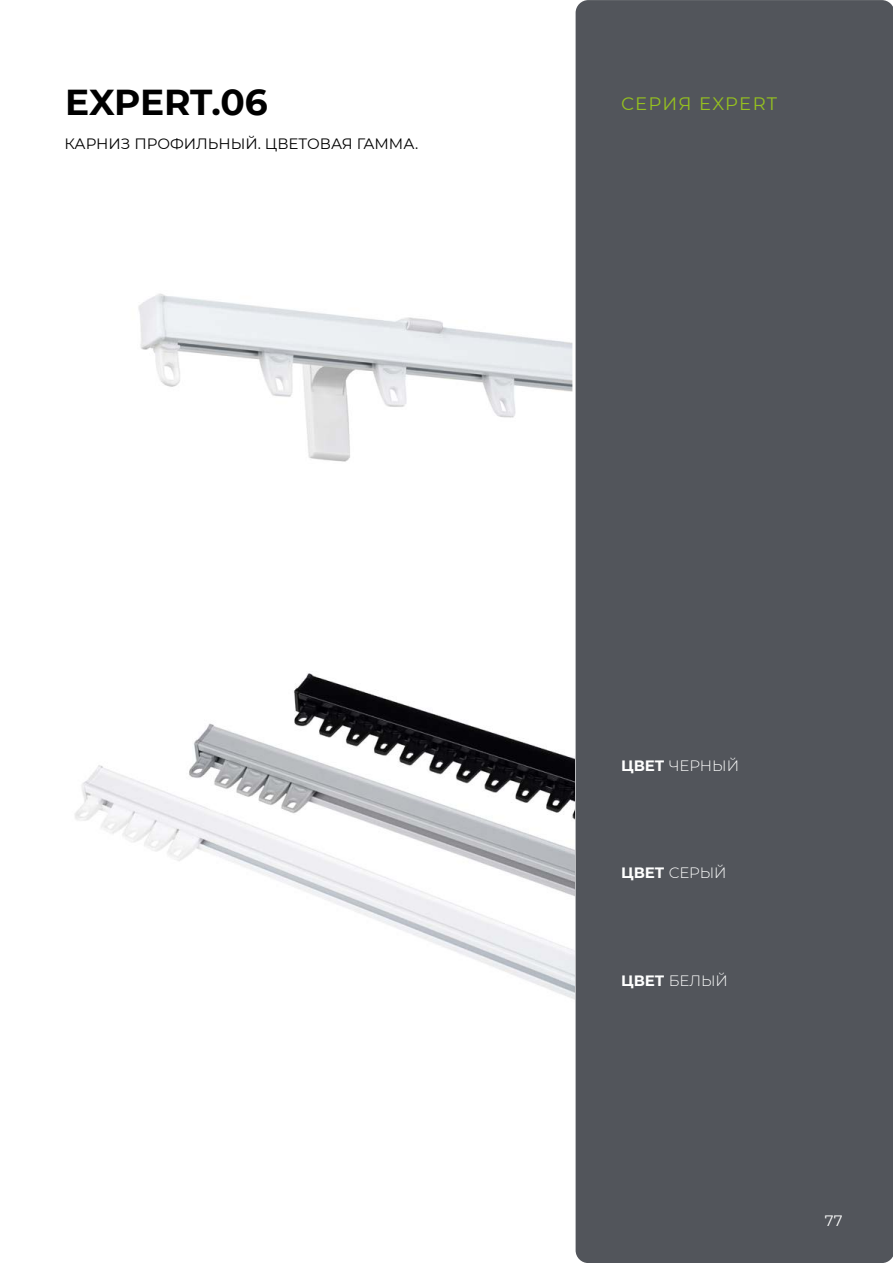
<style>
.page{position:relative;width:893px;height:1263px;background:#fff}
.page>*{position:absolute;margin:0;border:0;box-sizing:border-box;transform-origin:0 0}
.t1{font:700 36px "Montserrat";letter-spacing:-.01em;color:#000}
.t2{font:18px "Montserrat";letter-spacing:.065em;color:#95c11f}
.t3{font:15px "Montserrat";color:#000}
.t4{font:300 15px "Montserrat";color:#fff}
.t5{font:15px "Montserrat";color:#fff}
.s1{font-weight:700}
</style>
<div class="page">
<div style="left:576px;top:0;width:317px;height:1263px;background:#52555b"></div>
<img style="left:138px;top:293px;width:434px;height:169px">
<img style="left:74px;top:673px;width:501px;height:327px">
<h1 class="t1" style="left:65px;top:76px;width:204px">EXPERT.06</h1>
<p class="t3" style="left:64px;top:133px;width:355px">КАРНИЗ ПРОФИЛЬНЫЙ. ЦВЕТОВАЯ ГАММА.</p>
<p class="t2" style="left:621px;top:91px;width:158px">СЕРИЯ EXPERT</p>
<p class="t4" style="left:621px;top:755px;width:120px"><span class="s1">ЦВЕТ</span> ЧЕРНЫЙ</p>
<p class="t4" style="left:621px;top:862px;width:107px"><span class="s1">ЦВЕТ</span> СЕРЫЙ</p>
<p class="t4" style="left:621px;top:970px;width:108px"><span class="s1">ЦВЕТ</span> БЕЛЫЙ</p>
<p class="t5" style="left:825px;top:1211px;width:19px">77</p>
</div>
